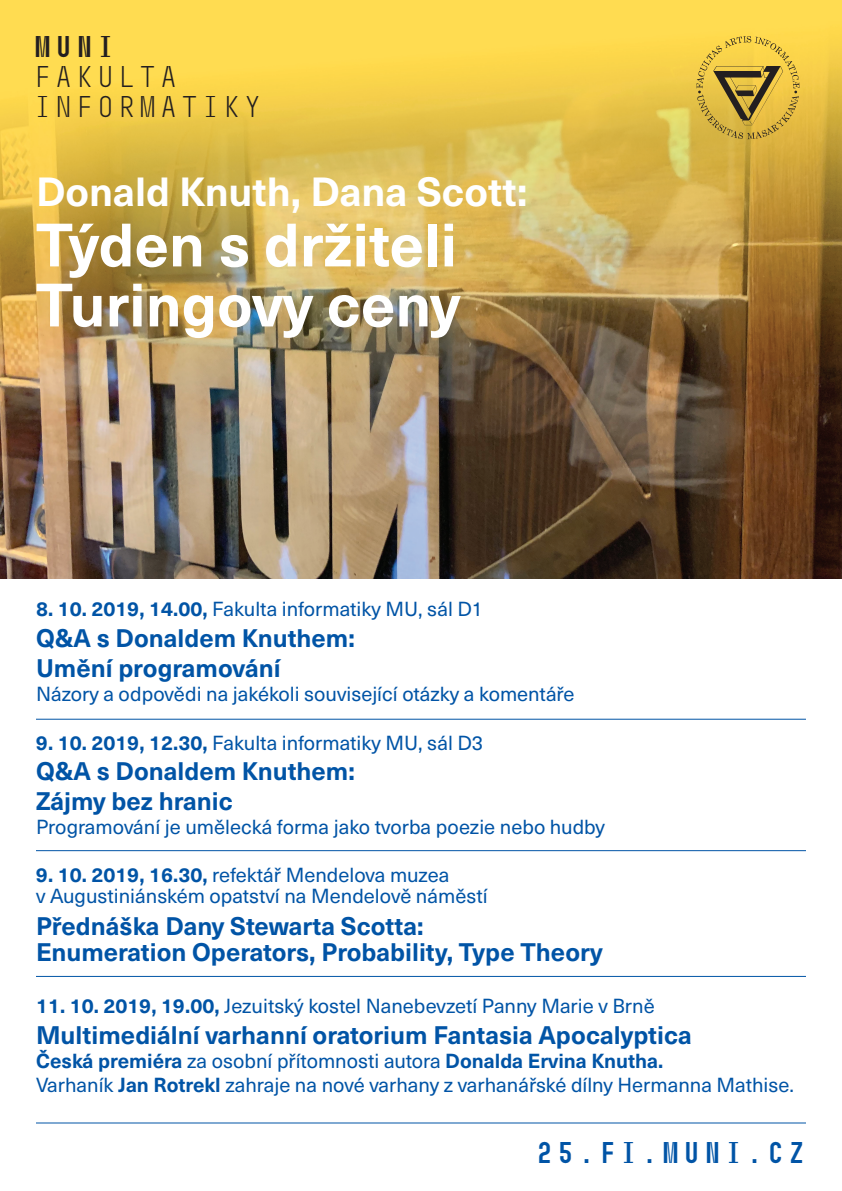
<style>
.page{position:relative;width:842px;height:1191px;background:#fff}
.page>*{position:absolute;margin:0;border:0;box-sizing:border-box;transform-origin:0 0}
.t1{font:700 60px/60px "Neue Haas Unica Pro";color:#fff}
.t2{font:700 40px "Neue Haas Unica Pro";color:#fff}
.t3{font:30px/30px "Muni";color:#231f20}
.t4{font:700 30px "Muni";color:#0154a6}
.t5{font:700 30px "Muni";color:#231f20}
.t6{font:700 25px/30px "Neue Haas Unica Pro";color:#0154a6}
.t7{font:20px/24px "Neue Haas Unica Pro";color:#0154a6}
.s1{font-weight:700}
</style>
<div class="page">
<img style="left:0;top:0;width:842px;height:578px">
<svg style="left:696px;top:36px;width:103px;height:103px;background:#ceac40"></svg>
<hr style="left:36px;top:718px;width:770px;height:1px;background:#0154a6">
<hr style="left:36px;top:850px;width:770px;height:1px;background:#0154a6">
<hr style="left:36px;top:976px;width:770px;height:1px;background:#0154a6">
<hr style="left:36px;top:1122px;width:770px;height:1px;background:#0154a6">
<h3 class="t5" style="left:32px;top:31px;width:85px">MUNI</h3>
<h3 class="t3" style="left:32px;top:62px;width:232px">FAKULTA<br>INFORMATIKY</h3>
<h2 class="t2" style="left:36px;top:168px;width:493px">Donald Knuth, Dana Scott:</h2>
<h1 class="t1" style="left:36px;top:216px;width:426px">Týden s držiteli<br>Turingovy ceny</h1>
<p class="t7" style="left:36px;top:597px;width:449px"><span class="s1">8. 10. 2019, 14.00,</span> Fakulta informatiky MU, sál D1</p>
<p class="t6" style="left:36px;top:623px;width:320px">Q&amp;A s Donaldem Knuthem:<br>Umění programování</p>
<p class="t7" style="left:36px;top:682px;width:540px">Názory a odpovědi na jakékoli související otázky a komentáře</p>
<p class="t7" style="left:36px;top:731px;width:449px"><span class="s1">9. 10. 2019, 12.30,</span> Fakulta informatiky MU, sál D3</p>
<p class="t6" style="left:36px;top:756px;width:320px">Q&amp;A s Donaldem Knuthem:<br>Zájmy bez hranic</p>
<p class="t7" style="left:36px;top:815px;width:570px">Programování je umělecká forma jako tvorba poezie nebo hudby</p>
<p class="t7" style="left:36px;top:865px;width:453px;line-height:21px"><span class="s1">9. 10. 2019, 16.30,</span> refektář Mendelova muzea<br>v Augustiniánském opatství na Mendelově náměstí</p>
<p class="t6" style="left:36px;top:913px;width:568px;line-height:26px">Přednáška Dany Stewarta Scotta:<br>Enumeration Operators, Probability, Type Theory</p>
<p class="t7" style="left:36px;top:994px;width:620px"><span class="s1">11. 10. 2019, 19.00,</span> Jezuitský kostel Nanebevzetí Panny Marie v Brně</p>
<p class="t6" style="left:36px;top:1020px;width:657px">Multimediální varhanní oratorium Fantasia Apocalyptica</p>
<p class="t7" style="left:36px;top:1049px;width:759px"><span class="s1">Česká premiéra</span> za osobní přítomnosti autora <span class="s1">Donalda Ervina Knutha.<br></span>Varhaník <span class="s1">Jan Rotrekl</span> zahraje na nové varhany z varhanářské dílny Hermanna Mathise.</p>
<h3 class="t4" style="left:534px;top:1136px;width:274px">25.FI.MUNI.CZ</h3>
</div>
